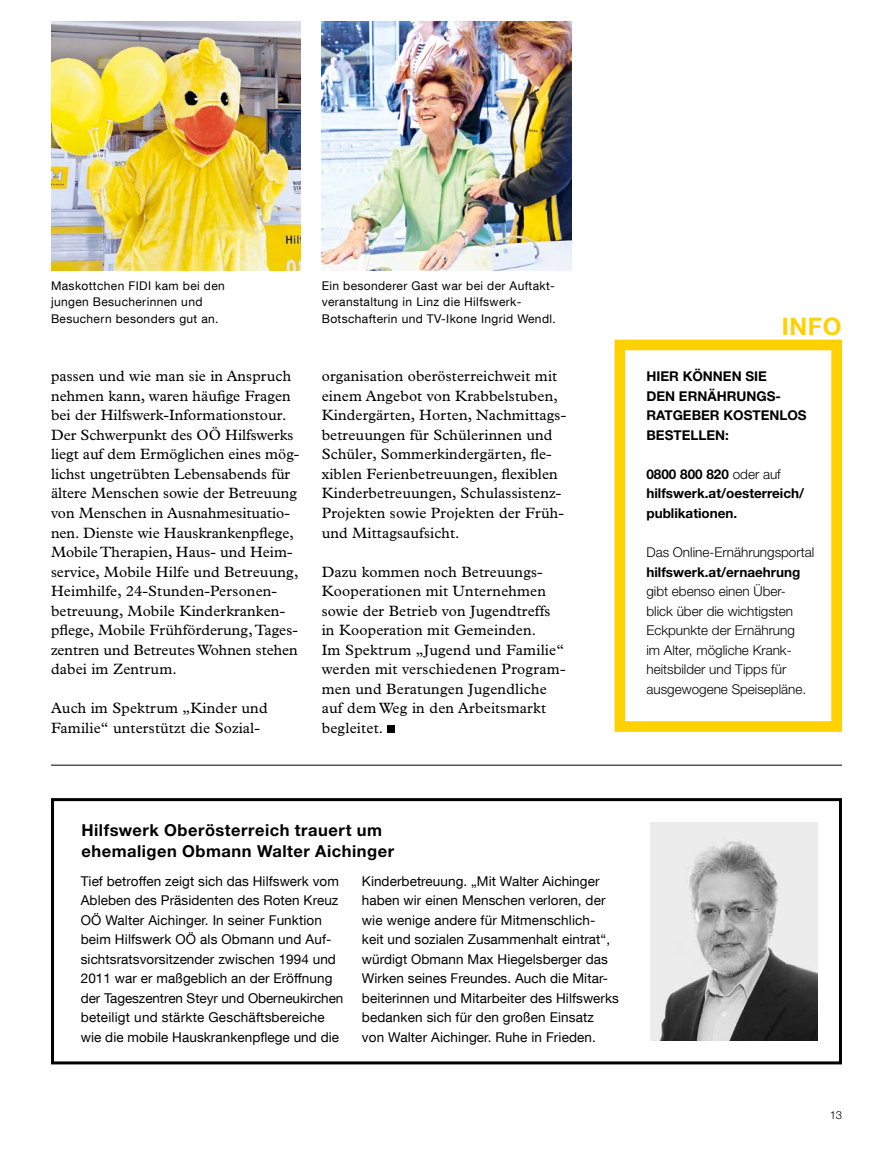
<style>
.page{position:relative;width:893px;height:1149px;background:#fff}
.page>*{position:absolute;margin:0;border:0;box-sizing:border-box;transform-origin:0 0}
.t1{font:700 24px "Helvetica Neue LT Com";color:#ffd100}
.t2{font:700 16.5px/21px "Helvetica Neue LT Std";letter-spacing:.03em;color:#000}
.t3{font:15px/19.5px "Plantin Std";letter-spacing:.01em;color:#000}
.t4{font:13.5px/19.5px "Helvetica Neue LT Com";letter-spacing:.005em;color:#000}
.t5{font:300 13.5px/19.5px "Helvetica Neue LT Std";color:#000}
.t6{font:700 13.5px/19.5px "Helvetica Neue LT Std";color:#000}
.t7{font:12px/16.5px "Helvetica Neue LT Com";letter-spacing:.03em;color:#000}
.t8{font:300 11.25px "Helvetica Neue LT Std";color:#000}
.s1{font-weight:300}
</style>
<div class="page">
<img style="left:322px;top:21px;width:249px;height:249px">
<div style="left:614px;top:339px;width:228px;height:392px;border:11px solid #ffd100"></div>
<img style="left:51px;top:21px;width:249px;height:249px">
<div style="left:51px;top:797px;width:791px;height:267px;border:3px solid #000"></div>
<img style="left:651px;top:822px;width:166px;height:218px">
<hr style="left:51px;top:764px;width:791px;height:1px;background:#000">
<div style="left:387px;top:725px;width:8px;height:7px;background:#000"></div>
<p class="t7" style="left:51px;top:276px;width:175px">Maskottchen FIDI kam bei den jungen Besucherinnen und<br>Besuchern besonders gut an.</p>
<p class="t3" style="left:51px;top:366px;width:250px">passen und wie man sie in Anspruch nehmen kann, waren häufige Fragen bei der Hilfswerk-Informationstour.<br>Der Schwerpunkt des OÖ Hilfswerks liegt auf dem Ermöglichen eines mög&shy;lichst ungetrübten Lebensabends für ältere Menschen sowie der Betreuung von Menschen in Ausnahmesituatio&shy;nen. Dienste wie Hauskrankenpflege, Mobile Therapien, Haus- und Heim&shy;service, Mobile Hilfe und Betreuung, Heimhilfe, 24-Stunden-Personen&shy;betreuung, Mobile Kinderkranken&shy;pflege, Mobile Frühförderung, Tages&shy;zentren und Betreutes Wohnen stehen dabei im Zentrum.</p>
<p class="t3" style="left:51px;top:698px;width:218px">Auch im Spektrum „Kinder und<br>Familie“ unterstützt die Sozial-</p>
<p class="t7" style="left:322px;top:276px;width:236px">Ein besonderer Gast war bei der Auftakt&shy;veranstaltung in Linz die Hilfswerk-<br>Botschafterin und TV-Ikone Ingrid Wendl.</p>
<p class="t3" style="left:322px;top:366px;width:246px">organisation oberösterreichweit mit einem Angebot von Krabbelstuben, Kindergärten, Horten, Nachmittags&shy;betreuungen für Schülerinnen und Schüler, Sommerkindergärten, fle&shy;xiblen Ferienbetreuungen, flexiblen Kinderbetreuungen, Schulassistenz-Projekten sowie Projekten der Früh&shy;und Mittagsaufsicht.</p>
<p class="t3" style="left:322px;top:561px;width:245px">Dazu kommen noch Betreuungs-<br>Kooperationen mit Unternehmen sowie der Betrieb von Jugendtreffs in Kooperation mit Gemeinden.<br>Im Spektrum „Jugend und Familie“ werden mit verschiedenen Program&shy;men und Beratungen Jugendliche auf dem Weg in den Arbeitsmarkt begleitet.</p>
<h1 class="t1" style="left:782px;top:311px;width:61px">INFO</h1>
<p class="t6" style="left:646px;top:366px;width:162px">HIER KÖNNEN SIE<br>DEN ERNÄHRUNGS-<br>RATGEBER KOSTENLOS<br>BESTELLEN:</p>
<p class="t6" style="left:646px;top:464px;width:159px">0800 800 820 <span class="s1">oder auf </span>hilfswerk.at/oesterreich/ publikationen.</p>
<p class="t5" style="left:646px;top:542px;width:169px">Das Online-Ernährungsportal</p>
<p class="t6" style="left:646px;top:561px;width:155px">hilfswerk.at/ernaehrung</p>
<p class="t5" style="left:646px;top:581px;width:161px">gibt ebenso einen Über&shy;blick über die wichtigsten<br>Eckpunkte der Ernährung im Alter, mögliche Krank&shy;heitsbilder und Tipps für ausgewogene Speisepläne.</p>
<p class="t2" style="left:81px;top:819px;width:314px">Hilfswerk Oberösterreich trauert um ehemaligen Obmann Walter Aichinger</p>
<p class="t4" style="left:81px;top:870px;width:264px">Tief betroffen zeigt sich das Hilfswerk vom Ableben des Präsidenten des Roten Kreuz OÖ Walter Aichinger. In seiner Funktion beim Hilfswerk OÖ als Obmann und Auf&shy;sichtsratsvorsitzender zwischen 1994 und 2011 war er maßgeblich an der Eröffnung der Tageszentren Steyr und Oberneukirchen beteiligt und stärkte Geschäftsbereiche wie die mobile Hauskrankenpflege und die</p>
<p class="t4" style="left:362px;top:870px;width:259px">Kinderbetreuung. „Mit Walter Aichinger haben wir einen Menschen verloren, der wie wenige andere für Mitmenschlich&shy;keit und sozialen Zusammenhalt eintrat“, würdigt Obmann Max Hiegelsberger das Wirken seines Freundes. Auch die Mitar&shy;beiterinnen und Mitarbeiter des Hilfswerks bedanken sich für den großen Einsatz von Walter Aichinger. Ruhe in Frieden.</p>
<p class="t8" style="left:830px;top:1107px;width:14px">13</p>
</div>
